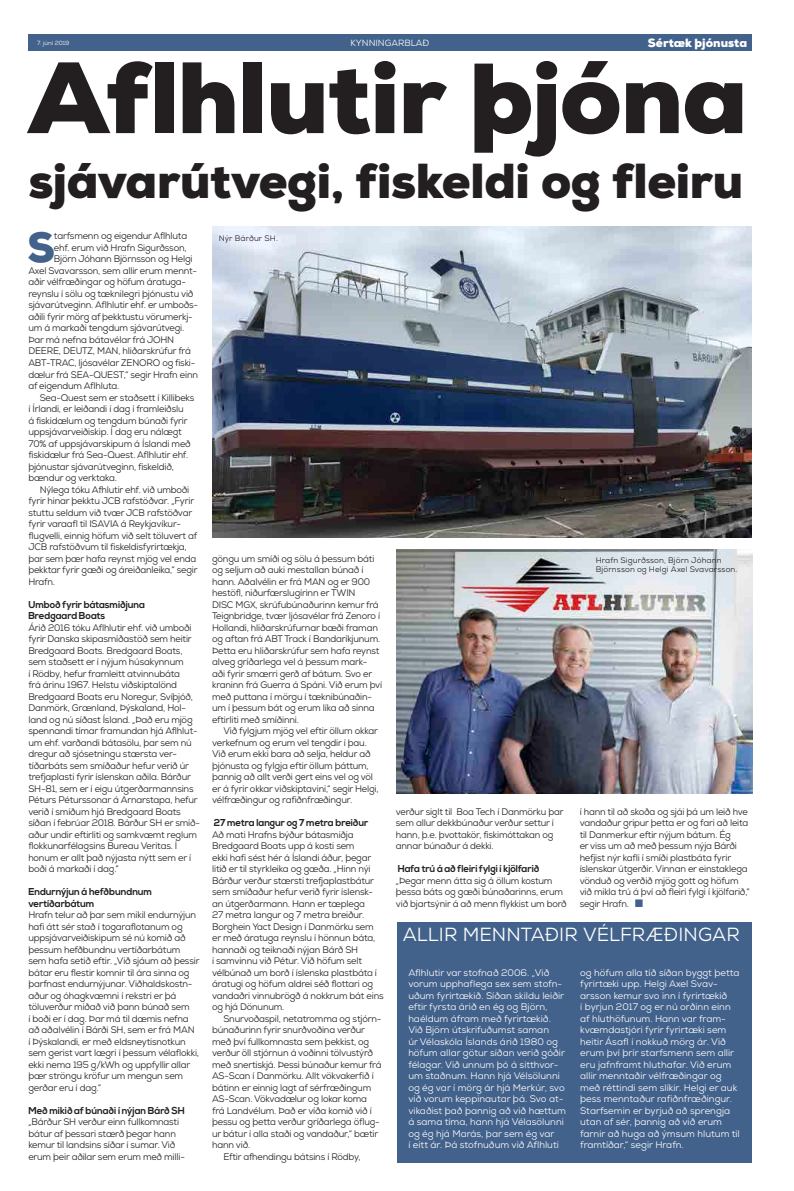
<style>
.page{position:relative;width:794px;height:1191px;background:#fff}
.page>*{position:absolute;margin:0;border:0;box-sizing:border-box;transform-origin:0 0}
.Fyrirsögn{font:900 101px "Nexa";letter-spacing:-.015em;color:#231f20}
.Fyrirsögn-2{font:900 49px "Nexa";letter-spacing:-.01em;color:#231f20}
.Upphafsstafur{font:900 42.4px "Nexa";color:#43628b}
.Yfirfyrirsögn{font:19px "Nexa";letter-spacing:.005em;color:#fff}
.t1{font:900 12px "Nexa";color:#fff}
.Millifyrirsögn{font:700 10px/11.5px "Nexa";letter-spacing:-.01em;color:#231f20}
.Meginmál_-_án_inndrá{font:9.5px/11.5px "Nexa";letter-spacing:-.02em;color:#231f20}
.Meginmál{font:9.5px/11.5px "Nexa";letter-spacing:-.02em;color:#231f20}
.Meginmál_-_án_inndrá-2{font:9.5px/11.5px "Nexa";color:#fff}
.Upphafsstafur-2{font:9.5px "Nexa";letter-spacing:-.02em;color:#231f20}
.t2{font:9px "Nexa";color:#fff}
.Myndatexti{font:8px/9.6px "Nexa";letter-spacing:.015em;color:#262324}
.t3{font:6px "Nexa";color:#fff}
.s1{color:#43628b}
</style>
<div class="page">
<div style="left:28px;top:34px;width:723px;height:17px;background:#43628b"></div>
<div style="left:397px;top:921px;width:354px;height:54px;background:#43628b"></div>
<div style="left:635px;top:899px;width:7px;height:8px;border:2px solid #43628b"></div>
<div style="left:397px;top:957px;width:354px;height:205px;background:#43628b"></div>
<img style="left:396px;top:550px;width:356px;height:244px">
<img style="left:212px;top:227px;width:539px;height:310px">
<p class="t3" style="left:37px;top:39px;width:34px">7. júní 2019</p>
<p class="t2" style="left:350px;top:37px;width:80px">KYNNINGARBLAÐ</p>
<p class="t1" style="left:648px;top:35px;width:101px">Sértæk þjónusta</p>
<p class="Fyrirsögn" style="left:28px;top:33px;width:721px">Aflhlutir þjóna</p>
<p class="Fyrirsögn-2" style="left:28px;top:150px;width:716px">sjávarútvegi, fiskeldi og fleiru</p>
<p class="Upphafsstafur" style="left:27px;top:220px;width:29px">S</p>
<p class="Upphafsstafur-2" style="left:54px;top:230px;width:135px">tarfsmenn og eigendur Aflhluta</p>
<p class="Myndatexti" style="left:219px;top:233px;width:61px">Nýr Bárður SH.</p>
<p class="Upphafsstafur-2" style="left:54px;top:242px;width:134px">ehf. erum við Hrafn Sigurðsson,</p>
<p class="Upphafsstafur-2" style="left:54px;top:253px;width:140px">Björn Jóhann Björnsson og Helgi</p>
<p class="Upphafsstafur-2" style="left:28px;top:265px;width:170px">Axel Svavarsson, sem allir erum mennt-</p>
<p class="Upphafsstafur-2" style="left:28px;top:276px;width:159px">aðir vélfræðingar og höfum áratuga-</p>
<p class="Upphafsstafur-2" style="left:28px;top:288px;width:167px">reynslu í sölu og tæknilegri þjónustu við</p>
<p class="Upphafsstafur-2" style="left:28px;top:299px;width:171px">sjávarútveginn. Aflhlutir ehf. er umboðs-</p>
<p class="Upphafsstafur-2" style="left:28px;top:311px;width:166px">aðili fyrir mörg af þekktustu vörumerkj-</p>
<p class="Upphafsstafur-2" style="left:28px;top:322px;width:157px">um á markaði tengdum sjávarútvegi.</p>
<p class="Upphafsstafur-2" style="left:28px;top:334px;width:147px">Þar má nefna bátavélar frá JOHN</p>
<p class="Upphafsstafur-2" style="left:28px;top:345px;width:164px">DEERE, DEUTZ, MAN, hliðarskrúfur frá</p>
<p class="Upphafsstafur-2" style="left:28px;top:357px;width:169px">ABT-TRAC, ljósavélar ZENORO og fiski-</p>
<p class="Upphafsstafur-2" style="left:28px;top:368px;width:171px">dælur frá SEA-QUEST,“ segir Hrafn einn</p>
<p class="Upphafsstafur-2" style="left:28px;top:380px;width:92px">af eigendum Aflhluta.</p>
<p class="Meginmál" style="left:28px;top:391px;width:167px;text-indent:11px">Sea-Quest sem er staðsett í Killibeks í Írlandi, er leiðandi í dag í framleiðslu<br>á fiskidælum og tengdum búnaði fyrir uppsjávarveiðiskip. Í dag eru nálægt 70% af uppsjávarskipum á Íslandi með fiskidælur frá Sea-Quest. Aflhlutir ehf. þjónustar sjávarútveginn, fiskeldið, bændur og verktaka.</p>
<p class="Meginmál" style="left:28px;top:483px;width:171px;text-indent:11px">Nýlega tóku Afhlutir ehf. við umboði fyrir hinar þekktu JCB rafstöðvar. „Fyrir stuttu seldum við tvær JCB rafstöðvar fyrir varaafl til ISAVIA á Reykjavíkur&shy;flugvelli, einnig höfum við selt töluvert af JCB rafstöðvum til fiskeldisfyrirtækja, þar sem þær hafa reynst mjög vel enda þekktar fyrir gæði og áreiðanleika,“ segir Hrafn.</p>
<p class="Millifyrirsögn" style="left:28px;top:598px;width:118px">Umboð fyrir bátasmiðjuna<br>Bredgaard Boats</p>
<p class="Meginmál_-_án_inndrá" style="left:28px;top:621px;width:173px">Árið 2016 tóku Aflhlutir ehf. við umboði fyrir Danska skipasmíðastöð sem heitir Bredgaard Boats. Bredgaard Boats, sem staðsett er í nýjum húsakynnum<br>í Rödby, hefur framleitt atvinnubáta<br>frá árinu 1967. Helstu viðskiptalönd Bredgaard Boats eru Noregur, Svíþjóð, Danmörk, Grænland, Þýskaland, Hol&shy;land og nú síðast Ísland. „Það eru mjög spennandi tímar framundan hjá Aflhlut&shy;um ehf. varðandi bátasölu, þar sem nú dregur að sjósetningu stærsta ver&shy;tíðarbáts sem smíðaður hefur verið úr trefjaplasti fyrir íslenskan aðila. Bárður SH-81, sem er í eigu útgerðarmannsins Péturs Péturssonar á Arnarstapa, hefur verið í smíðum hjá Bredgaard Boats síðan í febrúar 2018. Bárður SH er smíð&shy;aður undir eftirliti og samkvæmt reglum flokkunarfélagsins Bureau Veritas. Í honum er allt það nýjasta nýtt sem er í boði á markaði í dag.“</p>
<p class="Millifyrirsögn" style="left:28px;top:886px;width:125px">Endurnýjun á hefðbundnum vertíðarbátum</p>
<p class="Meginmál_-_án_inndrá" style="left:28px;top:909px;width:173px">Hrafn telur að þar sem mikil endurnýjun hafi átt sér stað í togaraflotanum og uppsjávarveiðiskipum sé nú komið að þessum hefðbundnu vertíðarbátum sem hafa setið eftir. „Við sjáum að þessir bátar eru flestir komnir til ára sinna og þarfnast endurnýjunar. Viðhaldskostn&shy;aður og óhagkvæmni í rekstri er þá töluverður miðað við þann búnað sem<br>í boði er í dag. Þar má til dæmis nefna að aðalvélin í Bárði SH, sem er frá MAN<br>í Þýskalandi, er með eldsneytisnotkun sem gerist vart lægri í þessum vélaflokki, ekki nema 195 g/kWh og uppfyllir allar þær ströngu kröfur um mengun sem gerðar eru í dag.“</p>
<p class="Millifyrirsögn" style="left:28px;top:1104px;width:158px">Með mikið af búnaði í nýjan Bárð SH</p>
<p class="Meginmál_-_án_inndrá" style="left:28px;top:1116px;width:158px">„Bárður SH verður einn fullkomnasti bátur af þessari stærð þegar hann kemur til landsins síðar í sumar. Við erum þeir aðilar sem erum með milli-</p>
<p class="Meginmál_-_án_inndrá" style="left:212px;top:552px;width:171px">göngu um smíði og sölu á þessum báti og seljum að auki mestallan búnað í hann. Aðalvélin er frá MAN og er 900 hestöfl, niðurfærslugírinn er TWIN<br>DISC MGX, skrúfubúnaðurinn kemur frá Teignbridge, tvær ljósavélar frá Zenoro í Hollandi, hliðarskrúfurnar bæði framan og aftan frá ABT Track í Bandaríkjunum.<br>Þetta eru hliðarskrúfur sem hafa reynst alveg gríðarlega vel á þessum mark&shy;aði fyrir smærri gerð af bátum. Svo er kraninn frá Guerra á Spáni. Við erum því með puttana í mörgu í tæknibúnaðin&shy;um í þessum bát og erum líka að sinna eftirliti með smíðinni.</p>
<p class="Meginmál" style="left:212px;top:725px;width:168px;text-indent:11px">Við fylgjum mjög vel eftir öllum okkar verkefnum og erum vel tengdir í þau.<br>Við erum ekki bara að selja, heldur að þjónusta og fylgja eftir öllum þáttum, þannig að allt verði gert eins vel og völ er á fyrir okkar viðskiptavini,“ segir Helgi, vélfræðingur og rafiðnfræðingur.</p>
<p class="Millifyrirsögn" style="left:214px;top:817px;width:156px">27 metra langur og 7 metra breiður</p>
<p class="Meginmál_-_án_inndrá" style="left:212px;top:828px;width:173px">Að mati Hrafns býður bátasmiðja Bredgaard Boats upp á kosti sem<br>ekki hafi sést hér á Íslandi áður, þegar litið er til styrkleika og gæða. „Hinn nýi Bárður verður stærsti trefjaplastbátur sem smíðaður hefur verið fyrir íslensk&shy;an útgerðarmann. Hann er tæplega<br>27 metra langur og 7 metra breiður.<br>Borghein Yact Design í Danmörku sem er með áratuga reynslu í hönnun báta, hannaði og teiknaði nýjan Bárð SH<br>í samvinnu við Pétur. Við höfum selt vélbúnað um borð í íslenska plastbáta í áratugi og höfum aldrei séð flottari og vandaðri vinnubrögð á nokkrum bát eins og hjá Dönunum.</p>
<p class="Meginmál" style="left:212px;top:1012px;width:171px;text-indent:11px">Snurvoðaspil, netatromma og stjórn&shy;búnaðurinn fyrir snurðvoðina verður með því fullkomnasta sem þekkist, og verður öll stjórnun á voðinni tölvustýrð með snertiskjá. Þessi búnaður kemur frá AS-Scan í Danmörku. Allt vökvakerfið í bátinn er einnig lagt af sérfræðingum AS-Scan. Vökvadælur og lokar koma frá Landvélum. Það er víða komið við í þessu og þetta verður gríðarlega öflug&shy;ur bátur í alla staði og vandaður,“ bætir hann við.</p>
<p class="Meginmál" style="left:223px;top:1150px;width:139px">Eftir afhendingu bátsins í Rödby,</p>
<p class="Myndatexti" style="left:596px;top:555px;width:143px">Hrafn Sigurðsson, Björn Jóhann<br>Björnsson og Helgi Axel Svavarsson.</p>
<p class="Meginmál_-_án_inndrá" style="left:579px;top:805px;width:172px">í hann til að skoða og sjái þá um leið hve vandaður gripur þetta er og fari að leita til Danmerkur eftir nýjum bátum. Ég<br>er viss um að með þessum nýja Bárði hefjist nýr kafli í smíði plastbáta fyrir íslenskar útgerðir. Vinnan er einstaklega vönduð og verðið mjög gott og höfum við mikla trú á því að fleiri fylgi í kjölfarið,“ segir Hrafn. <span class="s1">■</span></p>
<p class="Meginmál" style="left:396px;top:805px;width:169px">verður siglt til Boa Tech í Danmörku þar sem allur dekkbúnaður verður settur í hann, þ.e. þvottakör, fiskimóttakan og annar búnaður á dekki.</p>
<p class="Millifyrirsögn" style="left:398px;top:863px;width:143px">Hafa trú á að fleiri fylgi í kjölfarið</p>
<p class="Meginmál_-_án_inndrá" style="left:396px;top:874px;width:172px">„Þegar menn átta sig á öllum kostum þessa báts og gæði búnaðarinns, erum við bjartsýnir á að menn flykkist um borð</p>
<p class="Yfirfyrirsögn" style="left:403px;top:922px;width:338px">ALLIR MENNTAÐIR VÉLFRÆÐINGAR</p>
<p class="Meginmál_-_án_inndrá-2" style="left:408px;top:966px;width:159px">Aflhlutir var stofnað 2006. „Við vorum upphaflega sex sem stofn&shy;uðum fyrirtækið. Síðan skildu leiðir eftir fyrsta árið en ég og Björn, haéldum áfram með fyrirtækið.<br>Við Björn útskrifuðumst saman<br>úr Vélaskóla Íslands árið 1980 og höfum allar götur síðan verið góðir félagar. Við unnum þó á sitthvor&shy;um staðnum. Hann hjá Vélsölunni og ég var í mörg ár hjá Merkúr, svo við vorum keppinautar þá. Svo at&shy;vikaðist það þannig að við hættum á sama tíma, hann hjá Vélasölunni og ég hjá Marás, þar sem ég var<br>í eitt ár. Þá stofnuðum við Aflhluti</p>
<p class="Meginmál_-_án_inndrá-2" style="left:580px;top:966px;width:161px">og höfum alla tíð síðan byggt þetta fyrirtæki upp. Helgi Axel Svav&shy;arsson kemur svo inn í fyrirtækið<br>í byrjun 2017 og er nú orðinn einn af hluthöfunum. Hann var fram&shy;kvæmdastjóri fyrir fyrirtæki sem heitir Ásafl í nokkuð mörg ár. Við erum því þrír starfsmenn sem allir eru jafnframt hluthafar. Við erum allir menntaðir vélfræðingar og með réttindi sem slíkir. Helgi er auk þess menntaður rafiðnfræðingur.<br>Starfsemin er byrjuð að sprengja utan af sér, þannig að við erum farnir að huga að ýmsum hlutum til framtíðar,“ segir Hrafn.</p>
</div>
